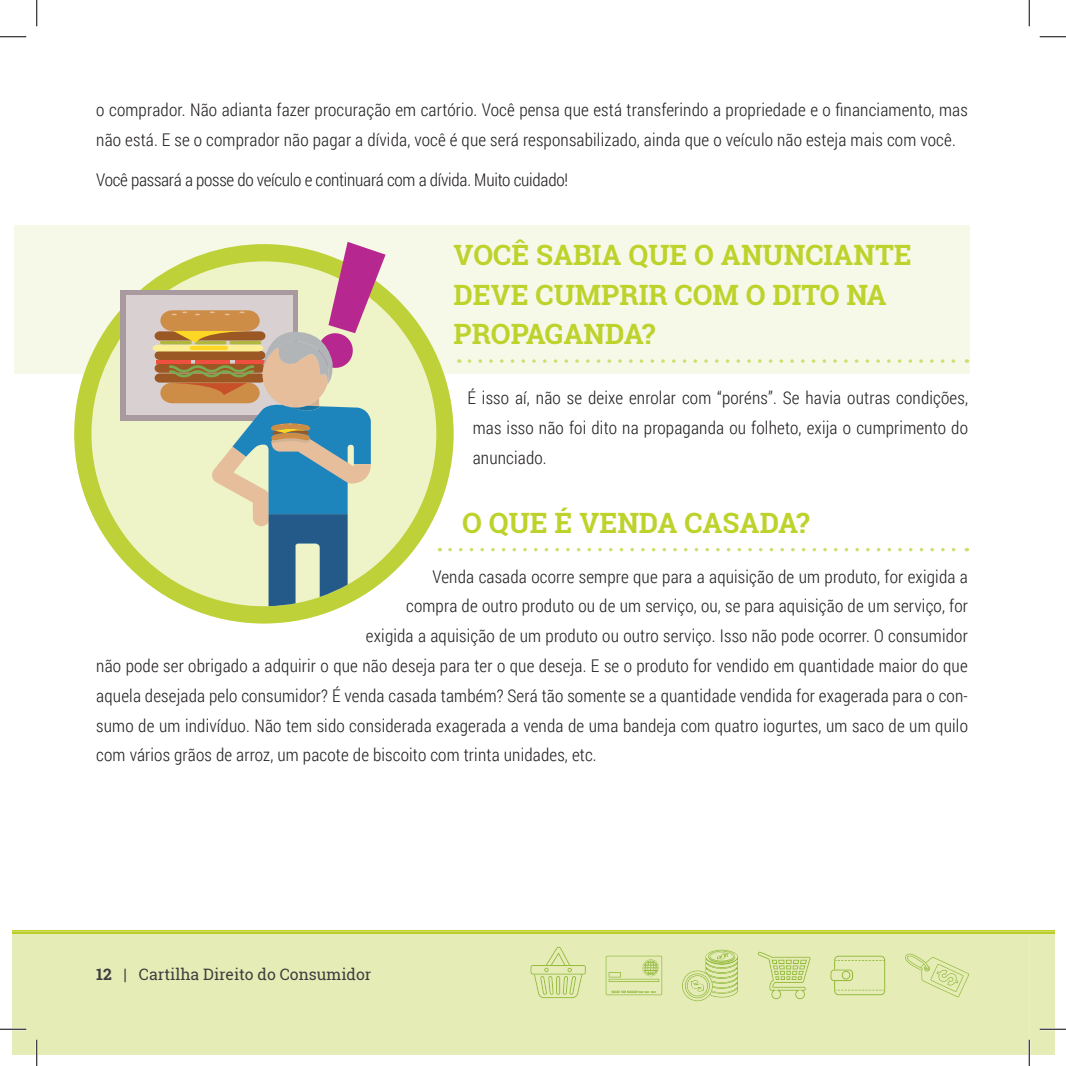
<style>
.page{position:relative;width:1066px;height:1066px;background:#fff}
.page>*{position:absolute;margin:0;border:0;box-sizing:border-box;transform-origin:0 0}
.t1{font:700 28px/39.7px "Roboto Slab";color:#bed22c}
.t2{font:300 17.5px/29.8px "Roboto Condensed";letter-spacing:.01em;color:#231f20}
.t3{font:300 17.5px "Roboto Condensed";letter-spacing:-.015em;color:#231f20}
.t4{font:15.75px "Roboto Slab";color:#3e3e3f}
.s1{font-weight:700}
</style>
<div class="page">
<div style="left:14px;top:225px;width:955px;height:149px;background:#f6f9e8"></div>
<svg style="left:469px;top:359px;width:498px;height:4px"></svg>
<svg style="left:459px;top:548px;width:508px;height:3px"></svg>
<svg style="left:74px;top:254px;width:379px;height:369px"></svg>
<div style="left:120px;top:290px;width:178px;height:130px;background:#a99a9f"></div>
<div style="left:126px;top:295px;width:167px;height:120px;background:#d9d0d2"></div>
<svg style="left:152px;top:242px;width:233px;height:364px;background:#bdbda3"></svg>
<svg style="left:0;top:36px;width:26px;height:1px"></svg>
<svg style="left:1039px;top:36px;width:27px;height:1px"></svg>
<svg style="left:36px;top:0;width:1px;height:26px"></svg>
<svg style="left:1029px;top:0;width:1px;height:26px"></svg>
<svg style="left:0;top:930px;width:1066px;height:136px;background:#e5ecb6"></svg>
<p class="t2" style="left:96px;top:94px;width:873px">o comprador. Não adianta fazer procuração em cartório. Você pensa que está transferindo a propriedade e o financiamento, mas não está. E se o comprador não pagar a dívida, você é que será responsabilizado, ainda que o veículo não esteja mais com você.</p>
<p class="t3" style="left:96px;top:167px;width:473px">Você passará a posse do veículo e continuará com a dívida. Muito cuidado!</p>
<h1 class="t1" style="left:453px;top:235px;width:460px">VOCÊ SABIA QUE O ANUNCIANTE<br>DEVE CUMPRIR COM O DITO NA<br>PROPAGANDA?</h1>
<p class="t2" style="left:473px;top:382px;width:497px;text-align:justify;text-indent:-5px">É isso aí, não se deixe enrolar com “poréns”. Se havia outras condições, mas isso não foi dito na propaganda ou folheto, exija o cumprimento do anunciado.</p>
<h1 class="t1" style="left:462px;top:502px;width:349px">O QUE É VENDA CASADA?</h1>
<p class="t2" style="left:432px;top:561px;width:537px">Venda casada ocorre sempre que para a aquisição de um produto, for exigida a</p>
<p class="t2" style="left:406px;top:591px;width:563px">compra de outro produto ou de um serviço, ou, se para aquisição de um serviço, for</p>
<p class="t2" style="left:366px;top:620px;width:603px">exigida a aquisição de um produto ou outro serviço. Isso não pode ocorrer. O consumidor</p>
<p class="t2" style="left:96px;top:650px;width:873px">não pode ser obrigado a adquirir o que não deseja para ter o que deseja. E se o produto for vendido em quantidade maior do que</p>
<p class="t2" style="left:96px;top:680px;width:873px">aquela desejada pelo consumidor? É venda casada também? Será tão somente se a quantidade vendida for exagerada para o con-</p>
<p class="t2" style="left:96px;top:710px;width:873px">sumo de um indivíduo. Não tem sido considerada exagerada a venda de uma bandeja com quatro iogurtes, um saco de um quilo</p>
<p class="t2" style="left:96px;top:739px;width:502px">com vários grãos de arroz, um pacote de biscoito com trinta unidades, etc.</p>
<p class="t4" style="left:96px;top:963px;width:277px"><span class="s1">12</span> | Cartilha Direito do Consumidor</p>
</div>
